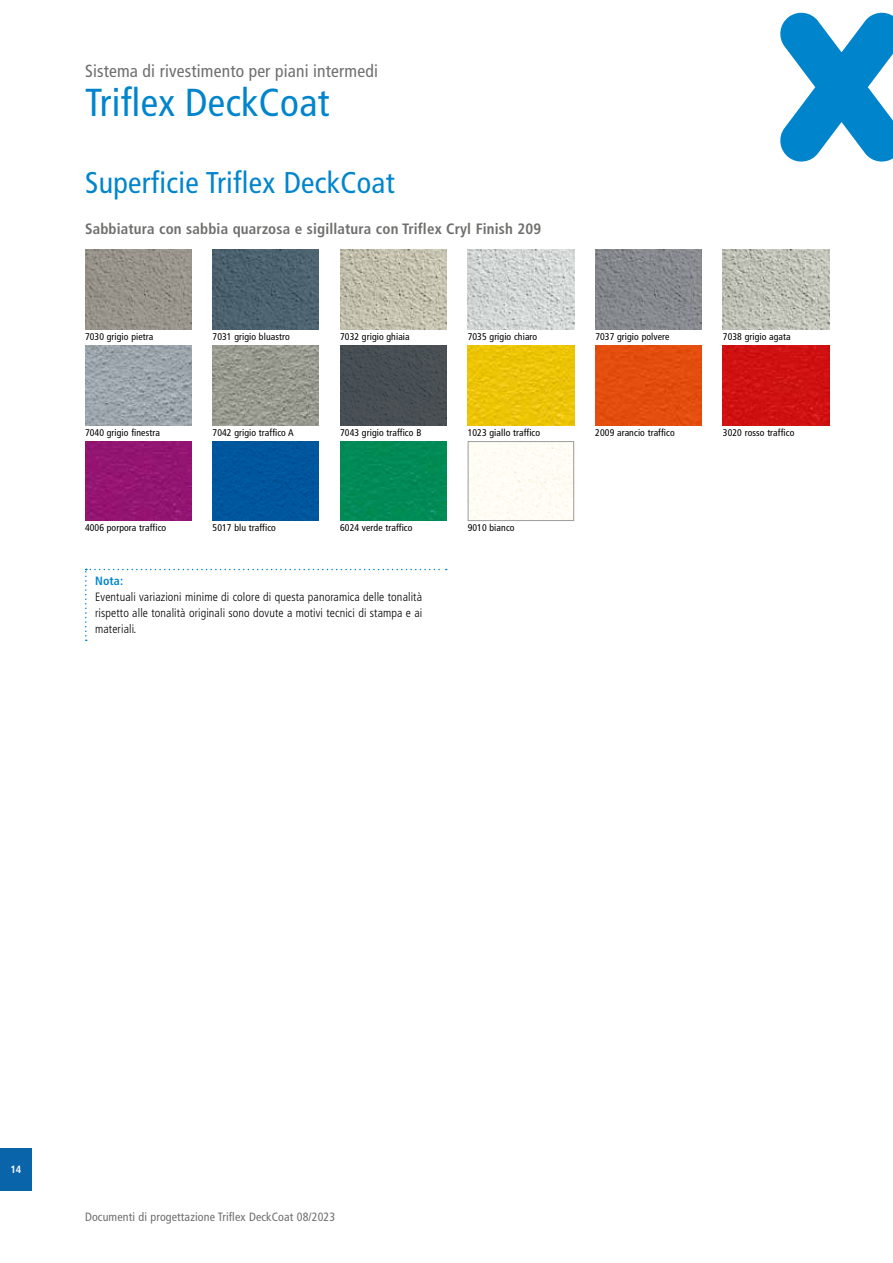
<style>
.page{position:relative;width:893px;height:1263px;background:#fff}
.page>*{position:absolute;margin:0;border:0;box-sizing:border-box;transform-origin:0 0}
.t1{font:condensed 39px "Frutiger LT Pro";letter-spacing:.01em;color:#0085cd}
.t2{font:condensed 30px "Frutiger LT Pro";letter-spacing:.01em;color:#0085cd}
.t3{font:condensed 17.55px "Frutiger LT Pro";letter-spacing:.01em;color:#6f6f6e}
.t4{font:700 condensed 15px "Frutiger LT Pro";letter-spacing:.01em;color:#6f6f6e}
.t5{font:300 condensed 12px/15.9px "Frutiger LT Pro";letter-spacing:.01em;color:#000;text-align:justify}
.t6{font:condensed 12px "Frutiger LT Pro";letter-spacing:.01em;color:#6f6f6e}
.t7{font:700 condensed 12px "Frutiger LT Pro";color:#0085cd}
.t8{font:700 condensed 10.5px "Frutiger LT Pro";color:#fff}
.t9{font:condensed 9.75px "Frutiger LT Pro";letter-spacing:.01em;color:#000}
</style>
<div class="page">
<div style="left:0;top:1148px;width:32px;height:43px;background:#0964aa"></div>
<svg style="left:780px;top:13px;width:113px;height:149px"></svg>
<svg style="left:85px;top:569px;width:362px;height:72px"></svg>
<img style="left:213px;top:250px;width:106px;height:80px">
<img style="left:85px;top:250px;width:106px;height:80px">
<img style="left:340px;top:250px;width:106px;height:80px">
<img style="left:595px;top:250px;width:107px;height:80px">
<img style="left:468px;top:250px;width:106px;height:80px">
<img style="left:213px;top:345px;width:106px;height:80px">
<img style="left:723px;top:250px;width:106px;height:80px">
<img style="left:468px;top:345px;width:106px;height:80px">
<div style="left:595px;top:345px;width:107px;height:80px;background:#e34d0e"></div>
<div style="left:723px;top:345px;width:106px;height:80px;background:#cf1111"></div>
<div style="left:85px;top:441px;width:106px;height:80px;background:#931571"></div>
<div style="left:213px;top:441px;width:106px;height:80px;background:#00569c"></div>
<div style="left:340px;top:441px;width:106px;height:80px;background:#018b57"></div>
<div style="left:470px;top:443px;width:102px;height:76px;background:#fefdf5"></div>
<div style="left:468px;top:441px;width:106px;height:80px;border:1px solid #9c9d9d"></div>
<img style="left:85px;top:345px;width:106px;height:80px">
<div style="left:340px;top:345px;width:106px;height:80px;background:#484f53"></div>
<h3 class="t3" style="left:85px;top:61px;width:294px">Sistema di rivestimento per piani intermedi</h3>
<h1 class="t1" style="left:85px;top:80px;width:246px">Triflex DeckCoat</h1>
<h2 class="t2" style="left:85px;top:165px;width:311px">Superficie Triflex DeckCoat</h2>
<h3 class="t4" style="left:85px;top:220px;width:458px">Sabbiatura con sabbia quarzosa e sigillatura con Triflex Cryl Finish 209</h3>
<p class="t9" style="left:85px;top:331px;width:70px">7030 grigio pietra</p>
<p class="t9" style="left:213px;top:331px;width:79px">7031 grigio bluastro</p>
<p class="t9" style="left:340px;top:331px;width:71px">7032 grigio ghiaia</p>
<p class="t9" style="left:468px;top:331px;width:71px">7035 grigio chiaro</p>
<p class="t9" style="left:595px;top:331px;width:76px">7037 grigio polvere</p>
<p class="t9" style="left:723px;top:331px;width:69px">7038 grigio agata</p>
<p class="t9" style="left:85px;top:426px;width:76px">7040 grigio finestra</p>
<p class="t9" style="left:340px;top:426px;width:83px">7043 grigio traffico B</p>
<p class="t9" style="left:213px;top:426px;width:83px">7042 grigio traffico A</p>
<p class="t9" style="left:468px;top:426px;width:74px">1023 giallo traffico</p>
<p class="t9" style="left:595px;top:426px;width:81px">2009 arancio traffico</p>
<p class="t9" style="left:723px;top:426px;width:73px">3020 rosso traffico</p>
<p class="t9" style="left:85px;top:522px;width:83px">4006 porpora traffico</p>
<p class="t9" style="left:213px;top:522px;width:65px">5017 blu traffico</p>
<p class="t9" style="left:340px;top:522px;width:74px">6024 verde traffico</p>
<p class="t9" style="left:468px;top:522px;width:48px">9010 bianco</p>
<p class="t7" style="left:95px;top:573px;width:30px">Nota:</p>
<p class="t5" style="left:95px;top:589px;width:329px">Eventuali variazioni minime di colore di questa panoramica delle tonalità rispetto alle tonalità originali sono dovute a motivi tecnici di stampa e ai materiali.</p>
<p class="t8" style="left:10px;top:1163px;width:13px">14</p>
<p class="t6" style="left:85px;top:1210px;width:252px">Documenti di progettazione Triflex DeckCoat 08/2023</p>
</div>
